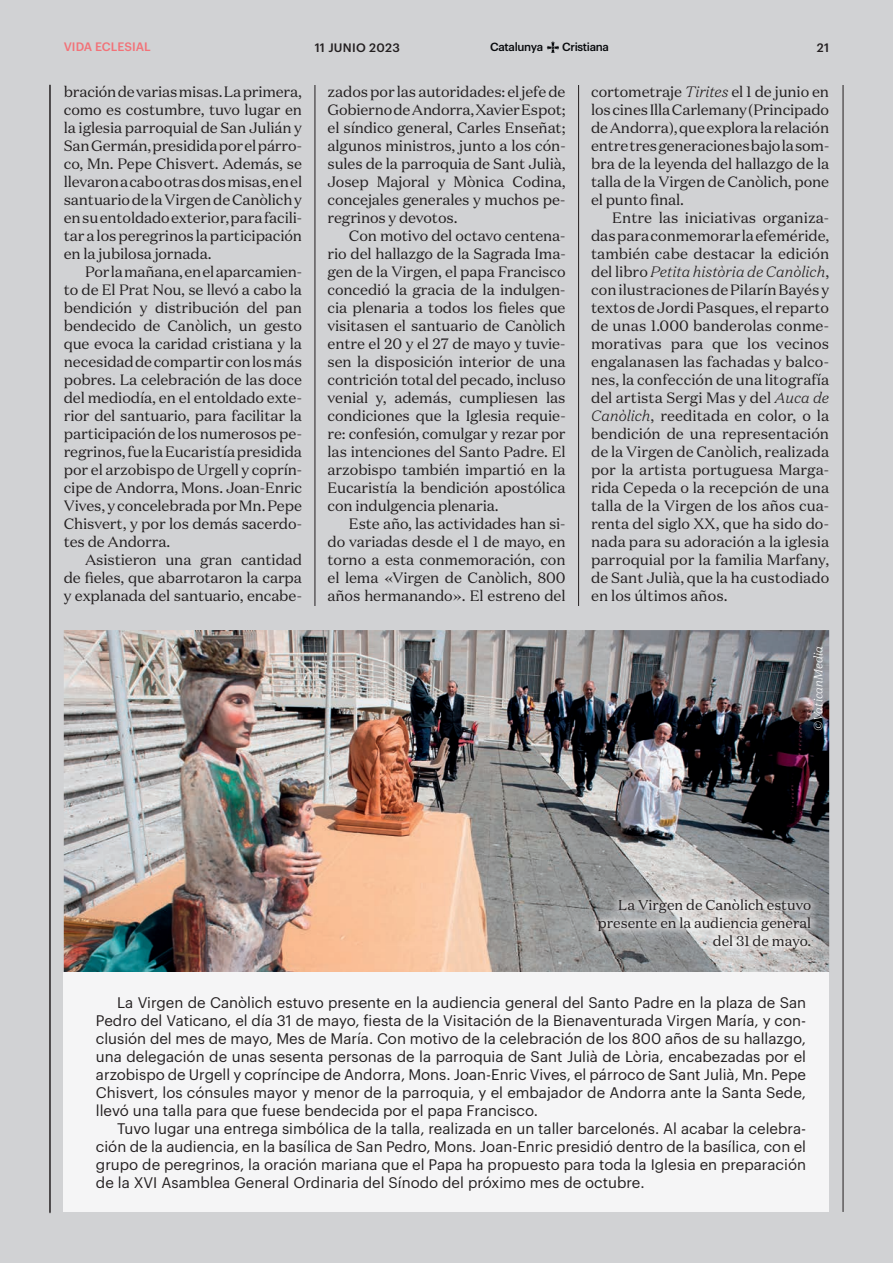
<style>
.page{position:relative;width:893px;height:1263px;background:#d1d2d4}
.page>*{position:absolute;margin:0;border:0;box-sizing:border-box;transform-origin:0 0}
.t1{font:15px/18px "Domaine Text";letter-spacing:-.01em;color:#231f20;text-align:justify}
.t2{font:15px/18px "Graphik";color:#231f20;text-align:justify}
.t3{font:14.25px/18px "Domaine Text";color:#231f20;text-align:right}
.t4{font:500 12px "Graphik";letter-spacing:.025em;color:#231f20}
.t5{font:italic 300 12px "Domaine Text";color:#fff}
.t6{font:500 12px "Graphik";color:#f27278}
.t7{font:500 11.55px "Graphik";letter-spacing:-.03em;color:#07090c}
.s1{font-weight:300;font-style:italic}
</style>
<div class="page">
<hr style="left:843px;top:85px;width:1px;height:1127px;background:#231f20">
<svg style="left:547px;top:42px;width:12px;height:11px"></svg>
<hr style="left:50px;top:85px;width:1px;height:1128px;background:#231f20">
<img style="left:64px;top:630px;width:765px;height:342px">
<div style="left:64px;top:972px;width:765px;height:240px;background:#f5f5f6"></div>
<img style="left:589px;top:889px;width:231px;height:69px">
<hr style="left:315px;top:85px;width:1px;height:521px;background:#231f20">
<hr style="left:578px;top:85px;width:1px;height:521px;background:#231f20">
<p class="t6" style="left:64px;top:38px;width:89px">VIDA ECLESIAL</p>
<p class="t4" style="left:315px;top:38px;width:87px">11 JUNIO 2023</p>
<p class="t7" style="left:490px;top:38px;width:54px">Catalunya</p>
<p class="t7" style="left:562px;top:38px;width:48px">Cristiana</p>
<p class="t4" style="left:817px;top:38px;width:14px">21</p>
<p class="t1" style="left:64px;top:82px;width:240px">bración de varias misas. La primera, como es costumbre, tuvo lugar en la iglesia parroquial de San Julián y San Germán, presidida por el párro&shy;co, Mn. Pepe Chisvert. Además, se llevaron a cabo otras dos misas, en el santuario de la Virgen de Canòlich y en su entoldado exterior, para facili&shy;tar a los peregrinos la participación en la jubilosa jornada.</p>
<p class="t1" style="left:64px;top:262px;width:240px;text-indent:21px">Por la mañana, en el aparcamien&shy;to de El Prat Nou, se llevó a cabo la bendición y distribución del pan bendecido de Canòlich, un gesto que evoca la caridad cristiana y la necesidad de compartir con los más pobres. La celebración de las doce del mediodía, en el entoldado exte&shy;rior del santuario, para facilitar la participación de los numerosos pe&shy;regrinos, fue la Eucaristía presidida por el arzobispo de Urgell y coprín&shy;cipe de Andorra, Mons. Joan-Enric Vives, y concelebrada por Mn. Pepe Chisvert, y por los demás sacerdo&shy;tes de Andorra.</p>
<p class="t1" style="left:64px;top:550px;width:240px;text-indent:21px">Asistieron una gran cantidad de fieles, que abarrotaron la carpa y explanada del santuario, encabe-</p>
<p class="t1" style="left:328px;top:82px;width:239px">zados por las autoridades: el jefe de Gobierno de Andorra, Xavier Espot; el síndico general, Carles Enseñat; algunos ministros, junto a los cón&shy;sules de la parroquia de Sant Julià, Josep Majoral y Mònica Codina, concejales generales y muchos pe&shy;regrinos y devotos.</p>
<p class="t1" style="left:328px;top:226px;width:239px;text-indent:21px">Con motivo del octavo centena&shy;rio del hallazgo de la Sagrada Ima&shy;gen de la Virgen, el papa Francisco concedió la gracia de la indulgen&shy;cia plenaria a todos los fieles que visitasen el santuario de Canòlich entre el 20 y el 27 de mayo y tuvie&shy;sen la disposición interior de una contrición total del pecado, incluso venial y, además, cumpliesen las condiciones que la Iglesia requie&shy;re: confesión, comulgar y rezar por las intenciones del Santo Padre. El arzobispo también impartió en la Eucaristía la bendición apostólica con indulgencia plenaria.</p>
<p class="t1" style="left:328px;top:514px;width:239px;text-indent:21px">Este año, las actividades han si&shy;do variadas desde el 1 de mayo, en torno a esta conmemoración, con el lema «Virgen de Canòlich, 800 años hermanando». El estreno del</p>
<p class="t1" style="left:591px;top:83px;width:240px">cortometraje <span class="s1">Tirites</span> el 1 de junio en los cines Illa Carlemany (Principado de Andorra), que explora la relación entre tres generaciones bajo la som&shy;bra de la leyenda del hallazgo de la talla de la Virgen de Canòlich, pone el punto final.</p>
<p class="t1" style="left:591px;top:209px;width:240px;text-indent:21px">Entre las iniciativas organiza&shy;das para conmemorar la efeméride, también cabe destacar la edición del libro <span class="s1">Petita història de Canòlich</span>, con ilustraciones de Pilarín Bayés y textos de Jordi Pasques, el reparto de unas 1.000 banderolas conme&shy;morativas para que los vecinos engalanasen las fachadas y balco&shy;nes, la confección de una litografía del artista Sergi Mas y del <span class="s1">Auca de Canòlich</span>, reeditada en color, o la bendición de una representación de la Virgen de Canòlich, realizada por la artista portuguesa Marga&shy;rida Cepeda o la recepción de una talla de la Virgen de los años cua&shy;renta del siglo XX, que ha sido do&shy;nada para su adoración a la iglesia parroquial por la familia Marfany, de Sant Julià, que la ha custodiado en los últimos años.</p>
<p class="t5" style="left:811px;top:731px;width:86px;rotate:-90deg">©VaticanMedia</p>
<p class="t3" style="left:598px;top:895px;width:215px">La Virgen de Canòlich estuvo presente en la audiencia general del 31 de mayo.</p>
<p class="t2" style="left:96px;top:992px;width:712px;text-indent:21px">La Virgen de Canòlich estuvo presente en la audiencia general del Santo Padre en la plaza de San Pedro del Vaticano, el día 31 de mayo, fiesta de la Visitación de la Bienaventurada Virgen María, y con&shy;clusión del mes de mayo, Mes de María. Con motivo de la celebración de los 800 años de su hallazgo, una delegación de unas sesenta personas de la parroquia de Sant Julià de Lòria, encabezadas por el arzobispo de Urgell y copríncipe de Andorra, Mons. Joan-Enric Vives, el párroco de Sant Julià, Mn. Pepe Chisvert, los cónsules mayor y menor de la parroquia, y el embajador de Andorra ante la Santa Sede, llevó una talla para que fuese bendecida por el papa Francisco.</p>
<p class="t2" style="left:96px;top:1118px;width:712px;text-indent:21px">Tuvo lugar una entrega simbólica de la talla, realizada en un taller barcelonés. Al acabar la celebra&shy;ción de la audiencia, en la basílica de San Pedro, Mons. Joan-Enric presidió dentro de la basílica, con el grupo de peregrinos, la oración mariana que el Papa ha propuesto para toda la Iglesia en preparación de la XVI Asamblea General Ordinaria del Sínodo del próximo mes de octubre.</p>
</div>
